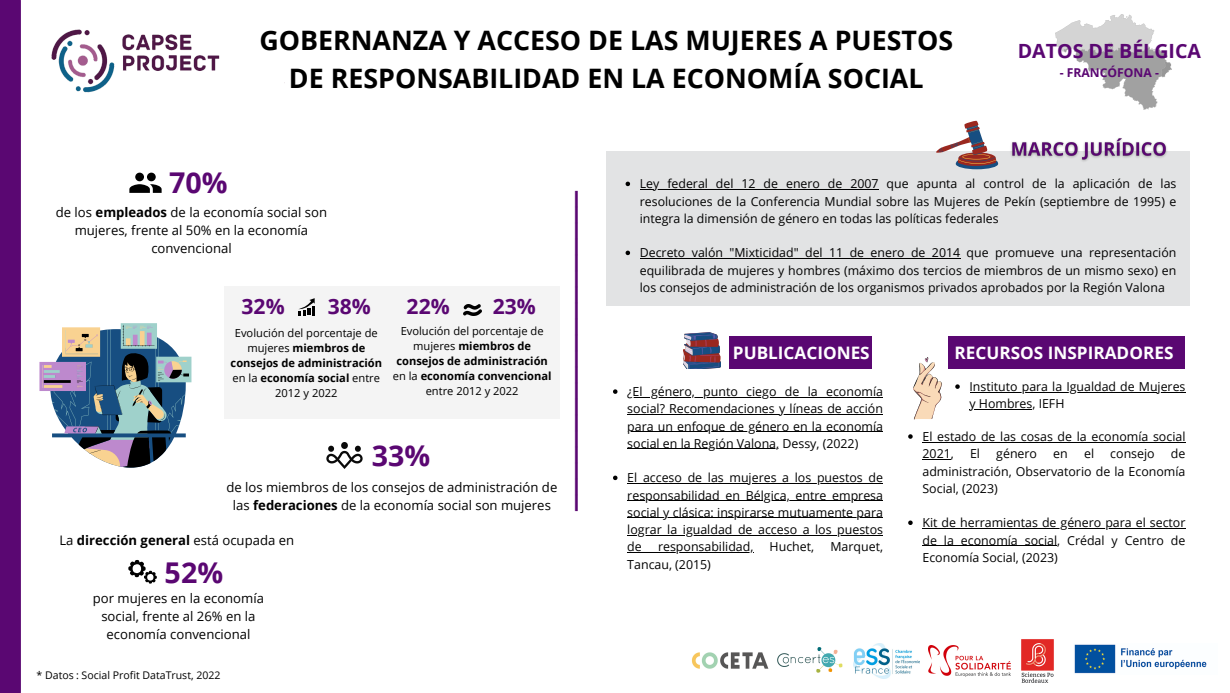
<style>
.page{position:relative;width:1230px;height:693px;background:#fff}
.page>*{position:absolute;margin:0;border:0;box-sizing:border-box;transform-origin:0 0}
.t1{font:700 39px "Open Sans";color:#5a0772}
.t2{font:700 28.6px "Open Sans";color:#5a0772}
.t3{font:700 26.8px/37.5px "Open Sans";color:#000;text-align:center}
.t4{font:700 21.1px "Open Sans";color:#5a0772}
.t5{font:700 19.6px "Open Sans";color:#5a0772}
.t6{font:700 17.2px "Open Sans";color:#fff}
.t7{font:13.1px/18px "Open Sans";color:#000;text-align:center}
.t8{font:700 13.1px "Open Sans";color:#000}
.t9{font:12.4px/17.2px "Open Sans";color:#000;text-align:justify}
.t10{font:700 12.2px "Open Sans";color:#5a0772}
.t11{font:700 11.1px/15px "Open Sans";color:#000;text-align:center}
.t12{font:11.1px/15px "Open Sans";color:#000;text-align:center}
.t13{font:10.6px "Open Sans";color:#000}
.s1{font-weight:700}
.s2{font-weight:400}
</style>
<div class="page">
<div style="left:0;top:0;width:21px;height:693px;background:#5a0772"></div>
<img style="left:853px;top:643px;width:66px;height:36px">
<img style="left:1021px;top:639px;width:33px;height:44px">
<img style="left:691px;top:652px;width:78px;height:17px">
<img style="left:777px;top:647px;width:66px;height:26px">
<img style="left:928px;top:646px;width:82px;height:30px">
<img style="left:1074px;top:644px;width:133px;height:30px">
<img style="left:1056px;top:14px;width:115px;height:95px">
<div style="left:606px;top:152px;width:584px;height:154px;background:#e2e3e4"></div>
<svg style="left:936px;top:121px;width:62px;height:48px"></svg>
<svg style="left:39px;top:323px;width:152px;height:145px"></svg>
<svg style="left:128px;top:560px;width:29px;height:24px"></svg>
<svg style="left:129px;top:173px;width:33px;height:20px"></svg>
<div style="left:729px;top:337px;width:143px;height:32px;background:#5a0772"></div>
<svg style="left:683px;top:332px;width:37px;height:37px"></svg>
<div style="left:949px;top:337px;width:236px;height:32px;background:#5a0772"></div>
<div style="left:224px;top:287px;width:336px;height:132px;background:#f4f4f4"></div>
<img style="left:463px;top:305px;width:18px;height:10px">
<svg style="left:298px;top:298px;width:17px;height:17px"></svg>
<img style="left:327px;top:443px;width:36px;height:25px">
<svg style="left:626px;top:182px;width:4px;height:4px"></svg>
<hr style="left:640px;top:189px;width:239px;height:1px;background:#000">
<svg style="left:626px;top:251px;width:4px;height:4px"></svg>
<hr style="left:640px;top:258px;width:320px;height:1px;background:#000">
<svg style="left:613px;top:389px;width:5px;height:5px"></svg>
<hr style="left:627px;top:397px;width:256px;height:1px;background:#000">
<hr style="left:627px;top:414px;width:256px;height:1px;background:#000">
<hr style="left:627px;top:431px;width:256px;height:1px;background:#000">
<hr style="left:627px;top:449px;width:152px;height:1px;background:#000">
<svg style="left:613px;top:476px;width:5px;height:4px"></svg>
<hr style="left:627px;top:483px;width:256px;height:1px;background:#000">
<hr style="left:627px;top:500px;width:256px;height:1px;background:#000">
<hr style="left:627px;top:518px;width:256px;height:1px;background:#000">
<hr style="left:627px;top:535px;width:256px;height:1px;background:#000">
<hr style="left:627px;top:552px;width:127px;height:1px;background:#000">
<img style="left:1007px;top:138px;width:165px;height:24px">
<svg style="left:955px;top:384px;width:5px;height:5px"></svg>
<hr style="left:970px;top:392px;width:216px;height:1px;background:#000">
<hr style="left:970px;top:409px;width:62px;height:1px;background:#000">
<svg style="left:908px;top:434px;width:5px;height:5px"></svg>
<hr style="left:923px;top:442px;width:263px;height:1px;background:#000">
<svg style="left:923px;top:459px;width:28px;height:1px"></svg>
<svg style="left:908px;top:521px;width:5px;height:4px"></svg>
<hr style="left:923px;top:528px;width:263px;height:1px;background:#000">
<hr style="left:923px;top:545px;width:134px;height:1px;background:#000">
<svg style="left:913px;top:357px;width:29px;height:63px"></svg>
<img style="left:51px;top:29px;width:234px;height:64px">
<div style="left:118px;top:75px;width:166px;height:25px;background:#fff"></div>
<p class="t3" style="left:259px;top:21px;width:695px">GOBERNANZA Y ACCESO DE LAS MUJERES A PUESTOS<br>DE RESPONSABILIDAD EN LA ECONOMÍA SOCIAL</p>
<h4 class="t5" style="left:1018px;top:37px;width:185px">DATOS DE BÉLGICA</h4>
<h4 class="t10" style="left:1060px;top:64px;width:101px">- FRANCÓFONA -</h4>
<h4 class="t2" style="left:169px;top:162px;width:60px">70%</h4>
<h2 class="t7" style="left:56px;top:203px;width:273px">de los <span class="s1">empleados</span> de la economía social son mujeres, frente al 50% en la economía convencional</h2>
<h2 class="t4" style="left:242px;top:292px;width:45px">32%</h2>
<p class="t12" style="left:231px;top:325px;width:153px">Evolución del porcentaje de mujeres <span class="s1">miembros de consejos de administración </span>en la <span class="s1">economía social</span> entre<br>2012 y 2022</p>
<h6 class="t11" style="left:393px;top:324px;width:160px"><span class="s2">Evolución del porcentaje de mujeres</span> miembros de consejos de administración <span class="s2">en la</span> economía convencional <span class="s2">entre 2012 y 2022</span></h6>
<p class="t4" style="left:328px;top:292px;width:45px">38%</p>
<p class="t4" style="left:407px;top:292px;width:45px">22%</p>
<p class="t4" style="left:493px;top:292px;width:45px">23%</p>
<p class="t2" style="left:372px;top:435px;width:60px">33%</p>
<h4 class="t7" style="left:226px;top:478px;width:333px">de los miembros de los consejos de administración de las <span class="s1">federaciones</span> de la economía social son mujeres</h4>
<p class="t8" style="left:59px;top:531px;width:236px"><span class="s2">La</span> dirección general <span class="s2">está ocupada en</span></p>
<p class="t2" style="left:165px;top:553px;width:60px">52%</p>
<p class="t7" style="left:93px;top:589px;width:173px">por mujeres en la economía social, frente al 26% en la economía convencional</p>
<p class="t13" style="left:37px;top:668px;width:185px">* Datos : Social Profit DataTrust, 2022</p>
<h4 class="t1" style="left:530px;top:511px;width:322px;rotate:-90deg">____________________</h4>
<p class="t9" style="left:640px;top:175px;width:538px">Ley federal del 12 de enero de 2007 que apunta al control de la aplicación de las resoluciones de la Conferencia Mundial sobre las Mujeres de Pekín (septiembre de 1995) e integra la dimensión de género en todas las políticas federales</p>
<h6 class="t9" style="left:640px;top:244px;width:538px">Decreto valón "Mixticidad" del 11 de enero de 2014 que promueve una representación equilibrada de mujeres y hombres (máximo dos tercios de miembros de un mismo sexo) en los consejos de administración de los organismos privados aprobados por la Región Valona</h6>
<p class="t6" style="left:733px;top:341px;width:138px">PUBLICACIONES</p>
<p class="t9" style="left:627px;top:383px;width:257px">¿El género, punto ciego de la economía</p>
<h5 class="t9" style="left:627px;top:400px;width:257px">social? Recomendaciones y líneas de acción</h5>
<h5 class="t9" style="left:627px;top:417px;width:257px">para un enfoque de género en la economía</h5>
<p class="t9" style="left:627px;top:434px;width:233px">social en la Región Valona, Dessy, (2022)</p>
<p class="t9" style="left:627px;top:469px;width:257px">El acceso de las mujeres a los puestos de</p>
<p class="t9" style="left:627px;top:486px;width:257px">responsabilidad en Bélgica, entre empresa</p>
<p class="t9" style="left:627px;top:503px;width:257px">social y clásica: inspirarse mutuamente para</p>
<p class="t9" style="left:627px;top:521px;width:257px">lograr la igualdad de acceso a los puestos</p>
<p class="t9" style="left:627px;top:538px;width:16px">de</p>
<p class="t9" style="left:658px;top:538px;width:97px">responsabilidad,</p>
<p class="t9" style="left:770px;top:538px;width:46px">Huchet,</p>
<p class="t9" style="left:830px;top:538px;width:54px">Marquet,</p>
<p class="t9" style="left:627px;top:555px;width:85px">Tancau, (2015)</p>
<h6 class="t6" style="left:955px;top:340px;width:220px">RECURSOS INSPIRADORES</h6>
<p class="t9" style="left:970px;top:378px;width:217px">Instituto para la Igualdad de Mujeres</p>
<h2 class="t9" style="left:970px;top:395px;width:96px">y Hombres, IEFH</h2>
<p class="t9" style="left:923px;top:428px;width:264px">El estado de las cosas de la economía social<br>2021,</p>
<p class="t9" style="left:970px;top:445px;width:12px">El</p>
<p class="t9" style="left:996px;top:445px;width:42px">género</p>
<p class="t9" style="left:1053px;top:445px;width:16px">en</p>
<p class="t9" style="left:1084px;top:445px;width:12px">el</p>
<p class="t9" style="left:1110px;top:445px;width:46px">consejo</p>
<p class="t9" style="left:923px;top:445px;width:265px;text-indent:248px">de administración, Observatorio de la Economía Social, (2023)</p>
<h6 class="t9" style="left:923px;top:514px;width:265px">Kit de herramientas de género para el sector de la economía social, Crédal y Centro de Economía Social, (2023)</h6>
</div>
